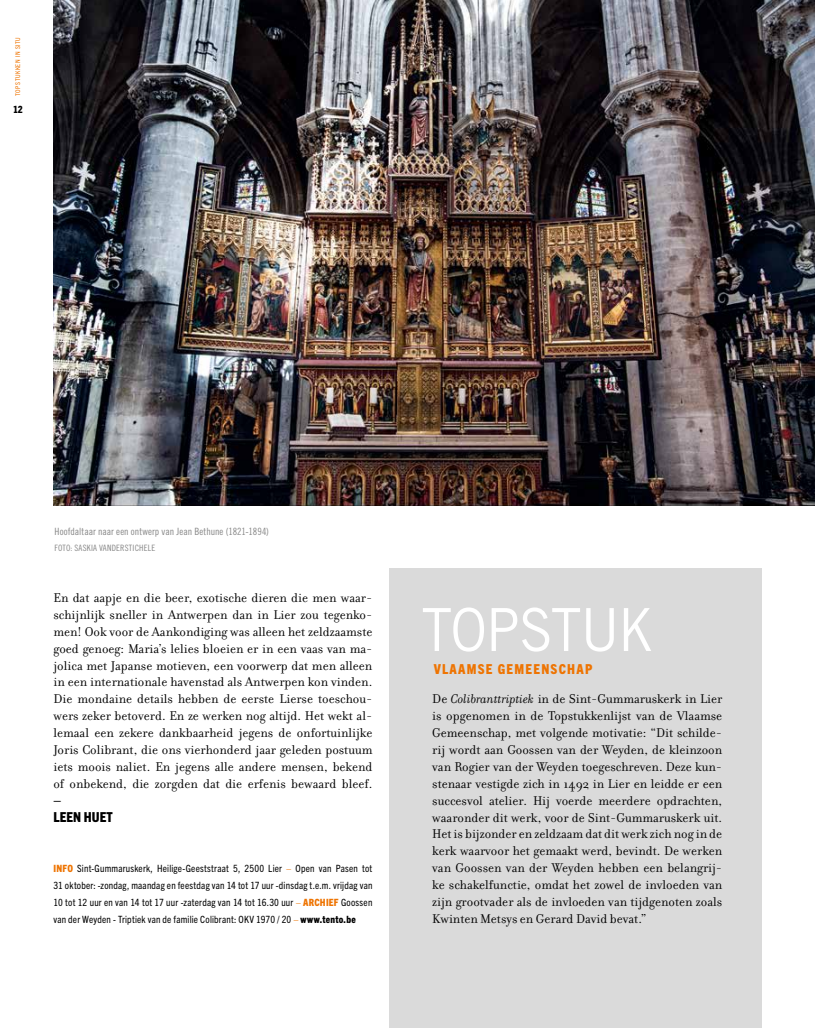
<style>
.page{position:relative;width:815px;height:1028px;background:#fff}
.page>*{position:absolute;margin:0;border:0;box-sizing:border-box;transform-origin:0 0}
.t1{font:59.5px "Trade Gothic LT Std";letter-spacing:-.025em;color:#fff;scale:.92 1}
.t2{font:13.75px/16.9px "Filosofia OT";color:#000;text-align:justify}
.t3{font:800 condensed 13.75px "Trade Gothic Next LT Pro";letter-spacing:.09em;color:#ee7402}
.t4{font:800 condensed 13.75px/16.9px "Trade Gothic Next LT Pro";color:#000}
.t5{font:condensed 10px/16.9px "Trade Gothic Next LT Pro";letter-spacing:.02em;color:#000;text-align:justify}
.t6{font:10px "Trade Gothic LT Std Cn 18";letter-spacing:-.005em;color:#878787}
.t7{font:800 condensed 10px "Trade Gothic Next LT Pro";color:#000}
.t8{font:8.75px "Trade Gothic LT Std Cn 18";letter-spacing:.02em;color:#878787}
.t9{font:condensed 6.5px "Trade Gothic Next LT Pro";letter-spacing:.08em;color:#ee7402}
.s1{font-weight:800;color:#ee7402}
.s2{color:#ee7402}
.s3{font-weight:400}
.s4{font-weight:400;color:#ee7402}
.s5{font-style:italic}
</style>
<div class="page">
<div style="left:390px;top:568px;width:372px;height:460px;background:#dadada"></div>
<img style="left:53px;top:0;width:762px;height:506px">
<p class="t9" style="left:13px;top:96px;width:60px;rotate:-90deg">Topstukken in situ</p>
<p class="t7" style="left:13px;top:102px;width:11px">12</p>
<p class="t6" style="left:55px;top:525px;width:216px">Hoofdaltaar naar een ontwerp van Jean Bethune (1821-1894)</p>
<p class="t8" style="left:55px;top:543px;width:102px">Foto: Saskia Vanderstichele</p>
<p class="t2" style="left:53px;top:589px;width:320px">En dat aapje en die beer, exotische dieren die men waar&shy;schijnlijk sneller in Antwerpen dan in Lier zou tegenko&shy;men! Ook voor de Aankondiging was alleen het zeldzaamste goed genoeg: Maria’s lelies bloeien er in een vaas van ma&shy;jolica met Japanse motieven, een voorwerp dat men alleen in een internationale havenstad als Antwerpen kon vinden.<br>Die mondaine details hebben de eerste Lierse toeschou&shy;wers zeker betoverd. En ze werken nog altijd. Het wekt al&shy;lemaal een zekere dankbaarheid jegens de onfortuinlijke Joris Colibrant, die ons vierhonderd jaar geleden postuum iets moois naliet. En jegens alle andere mensen, bekend of onbekend, die zorgden dat die erfenis bewaard bleef.</p>
<p class="t4" style="left:53px;top:790px;width:9px">–<br>LEEN</p>
<p class="t4" style="left:84px;top:807px;width:9px">HUET</p>
<p class="t5" style="left:54px;top:859px;width:320px"><span class="s1">INFO</span> Sint-Gummaruskerk, Heilige-Geeststraat 5, 2500 Lier <span class="s2">–</span> Open van Pasen tot 31 oktober: -zondag, maandag en feestdag van 14 tot 17 uur -dinsdag t.e.m. vrijdag van 10 tot 12 uur en van 14 tot 17 uur -zaterdag van 14 tot 16.30 uur <span class="s2">–</span> <span class="s1">ARCHIE</span></p>
<p class="t5" style="left:334px;top:893px;width:40px"><span class="s1">F</span> Goossen</p>
<p class="t5" style="left:54px;top:910px;width:192px">van der Weyden - Triptiek van de familie Colibrant: OKV</p>
<p class="t7" style="left:256px;top:912px;width:101px"><span class="s3">1970 / 20</span> <span class="s4">–</span> WWW.TENTO.BE</p>
<h1 class="t1" style="left:422px;top:594px;width:254px">TOPSTUK</h1>
<p class="t3" style="left:434px;top:659px;width:159px">VLAAMSE GEMEENSCHAP</p>
<p class="t2" style="left:432px;top:691px;width:291px">De <span class="s5">Colibranttriptiek</span> in de Sint-Gummaruskerk in Lier is opgenomen in de Topstukkenlijst van de Vlaamse Gemeenschap, met volgende motivatie: “Dit schilde&shy;rij wordt aan Goossen van der Weyden, de kleinzoon van Rogier van der Weyden toegeschreven. Deze kun&shy;stenaar vestigde zich in 1492 in Lier en leidde er een succesvol atelier. Hij voerde meerdere opdrachten, waaronder dit werk, voor de Sint-Gummaruskerk uit.<br>Het is bijzonder en zeldzaam dat dit werk zich nog in de kerk waarvoor het gemaakt werd, bevindt. De werken van Goossen van der Weyden hebben een belangrij&shy;ke schakelfunctie, omdat het zowel de invloeden van zijn grootvader als de invloeden van tijdgenoten zoals Kwinten Metsys en Gerard David bevat.”</p>
</div>
